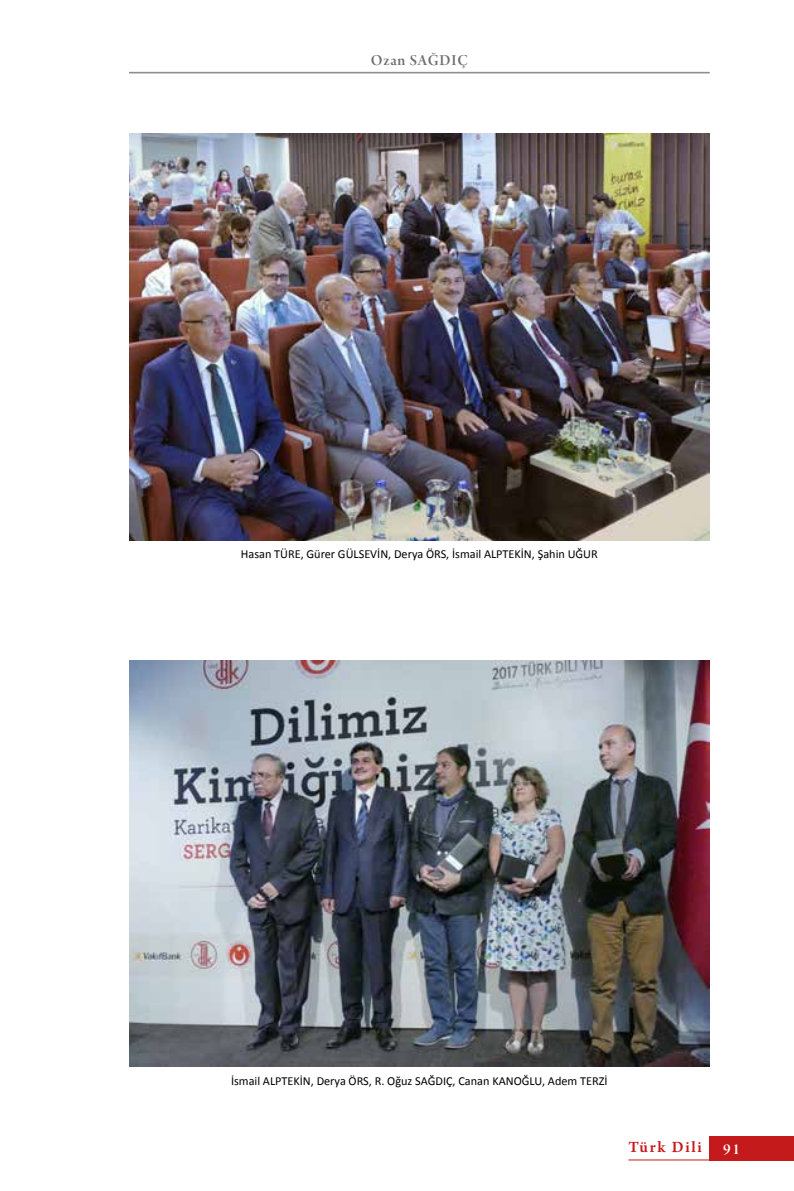
<style>
.page{position:relative;width:794px;height:1191px;background:#fff}
.page>*{position:absolute;margin:0;border:0;box-sizing:border-box;transform-origin:0 0}
.t1{font:600 16.62px "Arno Pro";letter-spacing:.1em;color:#c51a1b}
.t2{font:16.1px "Arno Pro Smbd Display";letter-spacing:.05em;color:#706f6f}
.t3{font:16.1px "Arno Pro Smbd Display";color:#fff}
.t4{font:12.25px "Calibri";color:#000}
</style>
<div class="page">
<hr style="left:129px;top:72px;width:580px;height:1px;background:#878787">
<hr style="left:129px;top:73px;width:580px;height:1px;background:#878787">
<div style="left:709px;top:1135px;width:85px;height:25px;background:#c51a1b"></div>
<hr style="left:628px;top:1159px;width:81px;height:1px;background:#c51a1b">
<img style="left:129px;top:134px;width:580px;height:406px">
<img style="left:129px;top:660px;width:580px;height:407px">
<h2 class="t2" style="left:371px;top:51px;width:98px">Ozan SAĞDIÇ</h2>
<p class="t4" style="left:241px;top:546px;width:358px">Hasan TÜRE, Gürer GÜLSEVİN, Derya ÖRS, İsmail ALPTEKİN, Şahin UĞUR</p>
<p class="t4" style="left:231px;top:1072px;width:378px">İsmail ALPTEKİN, Derya ÖRS, R. Oğuz SAĞDIÇ, Canan KANOĞLU, Adem TERZİ</p>
<h1 class="t1" style="left:628px;top:1137px;width:75px">Türk Dili</h1>
<h2 class="t3" style="left:723px;top:1140px;width:18px">91</h2>
</div>
